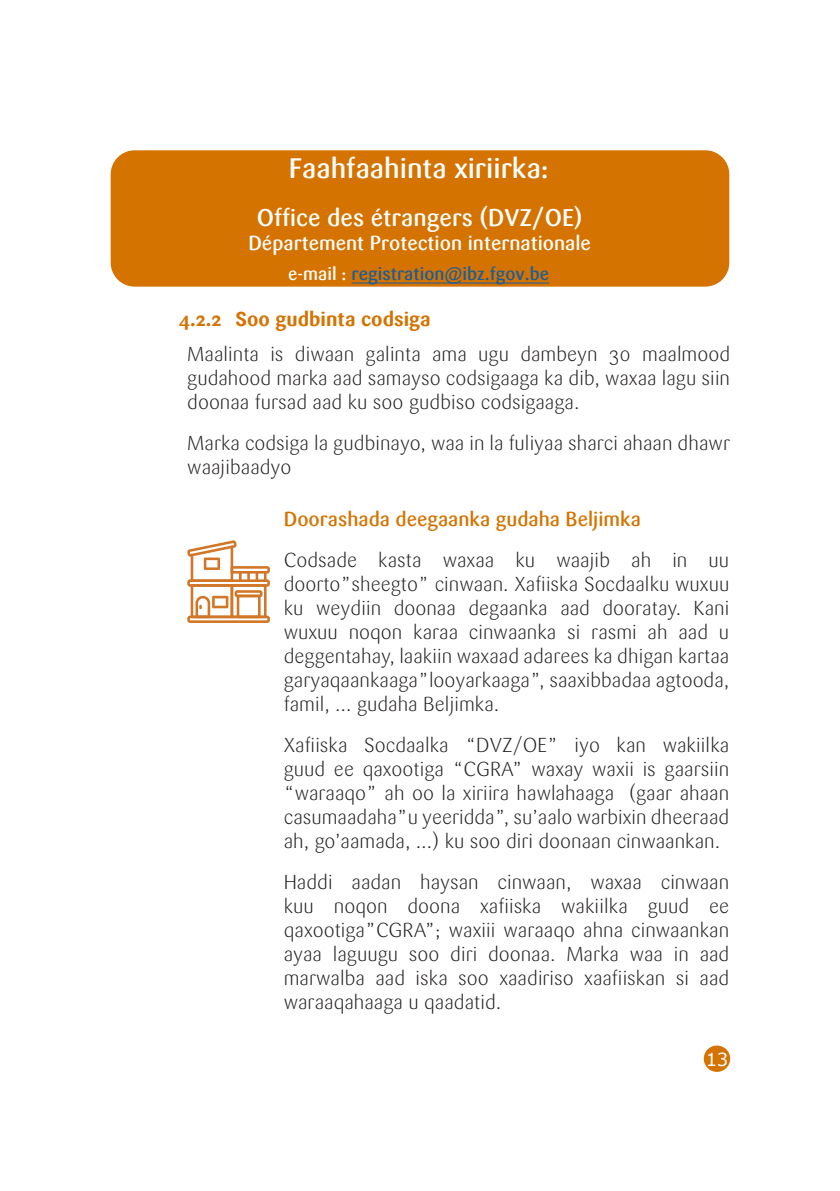
<style>
.page{position:relative;width:840px;height:1191px;background:#fff}
.page>*{position:absolute;margin:0;border:0;box-sizing:border-box;transform-origin:0 0}
.t1{font:500 28px "Sari";color:#fff}
.t2{font:500 24px "Sari";color:#fff}
.Corps_de_texte{font:300 20px/24px "Sari";color:#231f20;text-align:justify}
.t3{font:500 20px "Sari";color:#fff}
.Corps_de_texte-2{font:500 20px "Sari";color:#d47300}
.t4{font:700 20px "Sari";color:#d47300}
.t5{font:500 18px "Sari";color:#175d9e}
.t6{font:18px "Verdana";color:#fff}
.s1{color:#fff}
</style>
<div class="page">
<div style="left:703px;top:1045px;width:26px;height:26px;background:#d47300;border-radius:50%"></div>
<svg style="left:187px;top:540px;width:83px;height:83px"></svg>
<div style="left:111px;top:150px;width:618px;height:137px;background:#d47300;border-radius:24px"></div>
<hr style="left:351px;top:283px;width:198px;height:1px;background:#175d9e">
<p class="t1" style="left:288px;top:152px;width:261px">Faahfaahinta xiriirka:</p>
<p class="t2" style="left:256px;top:204px;width:327px">Office des étrangers (DVZ/OE)</p>
<p class="t3" style="left:248px;top:231px;width:344px">Département Protection internationale</p>
<p class="t5" style="left:288px;top:263px;width:262px"><span class="s1">e-mail :</span> registration@ibz.fgov.be</p>
<p class="t4" style="left:179px;top:307px;width:253px">4.2.2 Soo gudbinta codsiga</p>
<p class="Corps_de_texte" style="left:187px;top:342px;width:544px">Maalinta is diwaan galinta ama ugu dambeyn 30 maalmood gudahood marka aad samayso codsigaaga ka dib, waxaa lagu siin doonaa fursad aad ku soo gudbiso codsigaaga.</p>
<p class="Corps_de_texte" style="left:187px;top:431px;width:544px">Marka codsiga la gudbinayo, waa in la fuliyaa sharci ahaan dhawr waajibaadyo</p>
<p class="Corps_de_texte-2" style="left:283px;top:507px;width:358px">Doorashada deegaanka gudaha Beljimka</p>
<p class="Corps_de_texte" style="left:283px;top:548px;width:447px">Codsade kasta waxaa ku waajib ah in uu doorto”sheegto” cinwaan. Xafiiska Socdaalku wuxuu ku weydiin doonaa degaanka aad dooratay. Kani wuxuu noqon karaa cinwaanka si rasmi ah aad u deggentahay, laakiin waxaad adarees ka dhigan kartaa garyaqaankaaga”looyarkaaga”, saaxibbadaa agtooda, famil, … gudaha Beljimka.</p>
<p class="Corps_de_texte" style="left:283px;top:733px;width:447px">Xafiiska Socdaalka “DVZ/OE” iyo kan wakiilka guud ee qaxootiga “CGRA” waxay waxii is gaarsiin “waraaqo” ah oo la xiriira hawlahaaga (gaar ahaan casumaadaha”u yeeridda”, su’aalo warbixin dheeraad ah, go’aamada, …) ku soo diri doonaan cinwaankan.</p>
<p class="Corps_de_texte" style="left:283px;top:870px;width:447px">Haddi aadan haysan cinwaan, waxaa cinwaan kuu noqon doona xafiiska wakiilka guud ee qaxootiga”CGRA”; waxiii waraaqo ahna cinwaankan ayaa laguugu soo diri doonaa. Marka waa in aad marwalba aad iska soo xaadiriso xaafiiskan si aad waraaqahaaga u qaadatid.</p>
<p class="t6" style="left:705px;top:1047px;width:24px">13</p>
</div>
